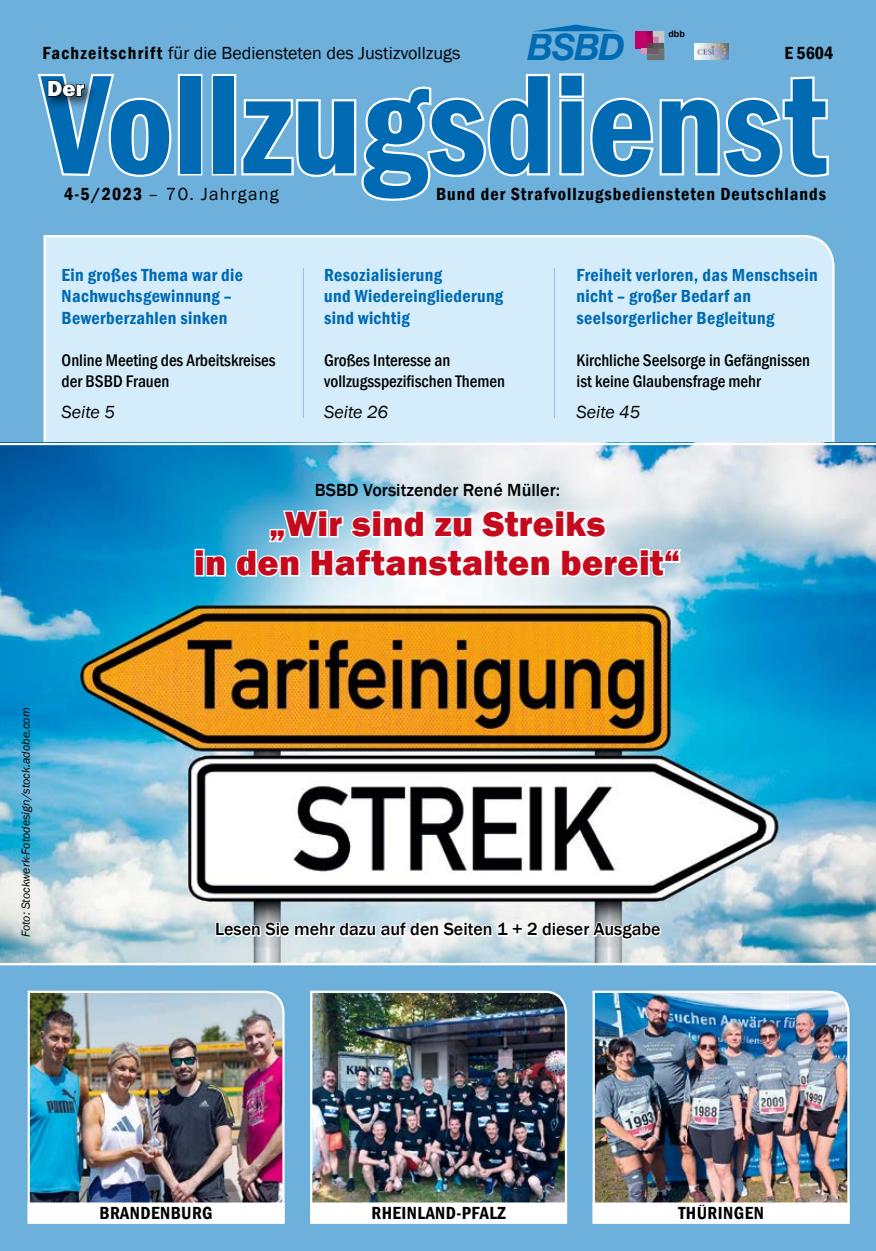
<style>
.page{position:relative;width:876px;height:1251px;background:#fff}
.page>*{position:absolute;margin:0;border:0;box-sizing:border-box;transform-origin:0 0}
.t1{font:600 condensed 145.5px "Franklin Gothic";letter-spacing:-.005em;color:#006ab3}
.t2{font:italic 700 36.6px "Helvetica Neue";color:#006ab3}
.t3{font:800 36px/39px "Franklin Gothic";letter-spacing:.01em;color:#c50a1d;text-align:center}
.t4{font:800 22.5px "Franklin Gothic";color:#fff}
.t5{font:600 condensed 18px/21.6px "Franklin Gothic";letter-spacing:.02em;color:#006ab3}
.t6{font:500 18px "Franklin Gothic";color:#000}
.t7{font:18px "Franklin Gothic";color:#000}
.t8{font:600 condensed 18px "Franklin Gothic";letter-spacing:.06em;color:#000}
.t9{font:600 condensed 18px "Franklin Gothic";letter-spacing:.025em;color:#000}
.t10{font:18px "Franklin Gothic";letter-spacing:.07em;color:#000}
.t11{font:italic 18px "Franklin Gothic";color:#000}
.t12{font:500 condensed 17.25px/20.7px "Franklin Gothic";color:#000}
.t13{font:italic 12px "Franklin Gothic";color:#000}
.t14{font:700 9px "Arial";color:#000}
.s1{font-weight:600;font-stretch:condensed}
</style>
<div class="page">
<div style="left:0;top:0;width:876px;height:446px;background:#6db0dc"></div>
<div style="left:178px;top:74px;width:24px;height:101px;border:4px solid #fff"></div>
<div style="left:212px;top:74px;width:24px;height:101px;border:4px solid #fff"></div>
<svg style="left:241px;top:73px;width:588px;height:128px"></svg>
<svg style="left:37px;top:74px;width:135px;height:103px"></svg>
<div style="left:635px;top:31px;width:12px;height:17px;background:#c20069"></div>
<svg style="left:641px;top:31px;width:23px;height:29px"></svg>
<img style="left:694px;top:43px;width:35px;height:17px">
<div style="left:42px;top:235px;width:794px;height:208px;background:#d5edfa"></div>
<hr style="left:303px;top:268px;width:1px;height:150px;background:#a4bee0">
<hr style="left:554px;top:268px;width:1px;height:150px;background:#a4bee0">
<div style="left:0;top:446px;width:876px;height:804px;background:#6db0dc"></div>
<svg style="left:535px;top:25px;width:82px;height:6px"></svg>
<img style="left:0;top:445px;width:876px;height:517px">
<img style="left:27px;top:990px;width:258px;height:233px">
<div style="left:29px;top:1203px;width:254px;height:19px;background:#fff"></div>
<div style="left:28px;top:1202px;width:257px;height:21px;border:2px solid #fff"></div>
<img style="left:592px;top:990px;width:258px;height:233px">
<div style="left:594px;top:1203px;width:254px;height:19px;background:#fff"></div>
<div style="left:593px;top:1202px;width:257px;height:21px;border:2px solid #fff"></div>
<img style="left:310px;top:990px;width:258px;height:233px">
<div style="left:311px;top:1203px;width:255px;height:19px;background:#fff"></div>
<div style="left:310px;top:1202px;width:257px;height:21px;border:2px solid #fff"></div>
<hr style="left:0;top:443px;width:876px;height:2px;background:#fff">
<hr style="left:0;top:962px;width:876px;height:2px;background:#fff">
<svg style="left:214px;top:918px;width:449px;height:25px;background:#e1e9ed"></svg>
<svg style="left:193px;top:547px;width:35px;height:31px"></svg>
<svg style="left:234px;top:508px;width:450px;height:77px;background:#d6e8f1"></svg>
<p class="t14" style="left:668px;top:28px;width:18px">dbb</p>
<p class="t2" style="left:527px;top:25px;width:99px">BSBD</p>
<p class="t7" style="left:43px;top:42px;width:419px"><span class="s1">Fachzeitschrift</span> für die Bediensteten des Justizvollzugs</p>
<p class="t8" style="left:784px;top:41px;width:50px">E 5604</p>
<p class="t1" style="left:43px;top:27px;width:786px">Vollzugsdienst</p>
<p class="t4" style="left:47px;top:74px;width:39px">Der</p>
<p class="t10" style="left:64px;top:183px;width:216px"><span class="s1">4-5/2023</span> – 70. Jahrgang</p>
<p class="t8" style="left:436px;top:182px;width:392px">Bund der Strafvollzugsbediensteten Deutschlands</p>
<p class="t5" style="left:62px;top:263px;width:183px">Ein großes Thema war die<br>Nachwuchsgewinnung –<br>Bewerberzahlen sinken</p>
<p class="t12" style="left:62px;top:350px;width:216px">Online Meeting des Arbeitskreises der BSBD Frauen</p>
<p class="t11" style="left:62px;top:400px;width:55px">Seite 5</p>
<p class="t5" style="left:324px;top:263px;width:180px">Resozialisierung<br>und Wiedereingliederung sind wichtig</p>
<p class="t12" style="left:324px;top:350px;width:182px">Großes Interesse an vollzugsspezifischen Themen</p>
<p class="t11" style="left:324px;top:400px;width:65px">Seite 26</p>
<p class="t5" style="left:577px;top:263px;width:243px">Freiheit verloren, das Menschsein nicht – großer Bedarf an seelsorgerlicher Begleitung</p>
<p class="t12" style="left:577px;top:350px;width:235px">Kirchliche Seelsorge in Gefängnissen ist keine Glaubensfrage mehr</p>
<p class="t11" style="left:577px;top:400px;width:65px">Seite 45</p>
<p class="t6" style="left:315px;top:478px;width:247px">BSBD Vorsitzender René Müller:</p>
<p class="t3" style="left:194px;top:504px;width:488px">„Wir sind zu Streiks<br>in den Haftanstalten bereit“</p>
<p class="t13" style="left:18px;top:936px;width:231px;rotate:-90deg">Foto: Stockwerk-Fotodesign/stock.adobe.com</p>
<p class="t6" style="left:215px;top:918px;width:447px">Lesen Sie mehr dazu auf den Seiten 1 + 2 dieser Ausgabe</p>
<p class="t9" style="left:99px;top:1201px;width:115px">BRANDENBURG</p>
<p class="t9" style="left:371px;top:1201px;width:136px">RHEINLAND-PFALZ</p>
<p class="t9" style="left:678px;top:1201px;width:87px">THÜRINGEN</p>
</div>
